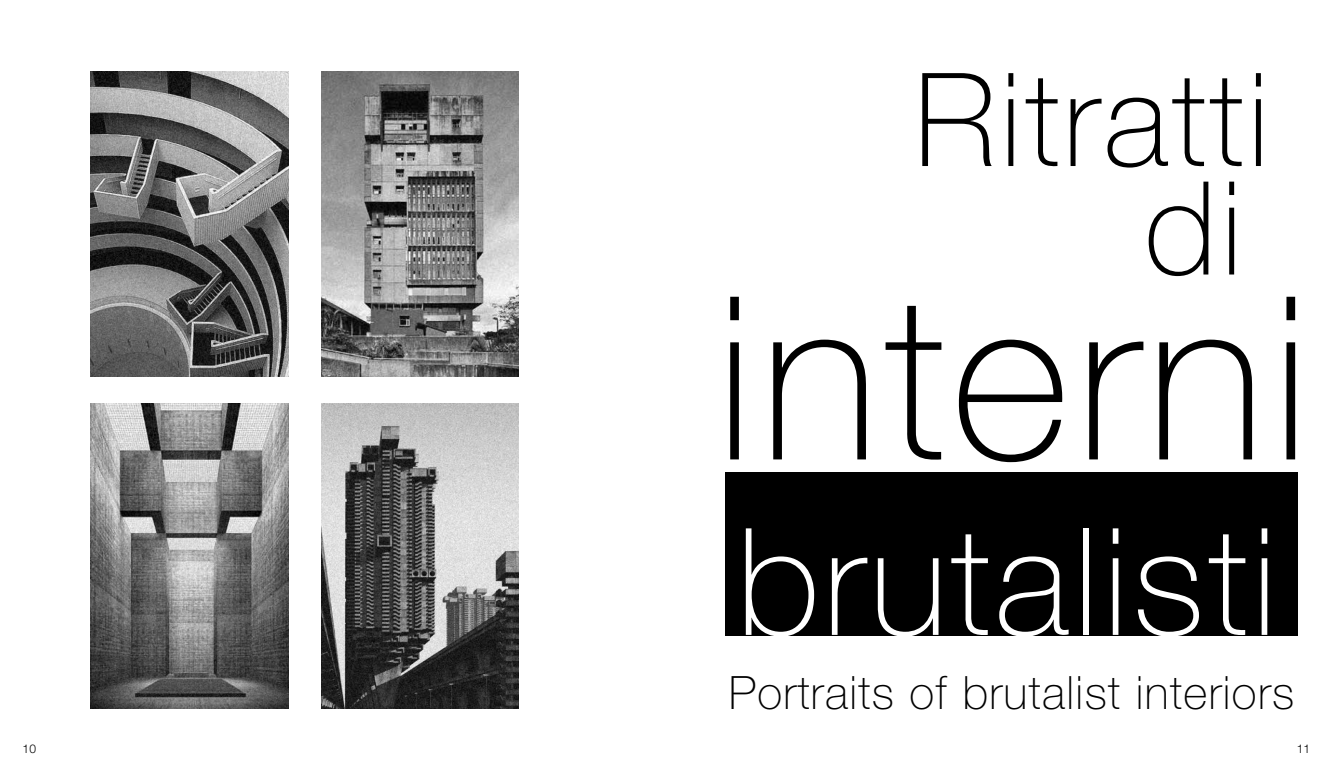
<style>
.page{position:relative;width:1333px;height:780px;background:#fff}
.page>*{position:absolute;margin:0;border:0;box-sizing:border-box;transform-origin:0 0}
.t1{font:100 227.7px "Helvetica Neue";letter-spacing:.03em;color:#000}
.t2{font:100 149.1px "Helvetica Neue";letter-spacing:.03em;color:#fff}
.t3{font:100 130px "Helvetica Neue";letter-spacing:.03em;color:#000}
.t4{font:100 46px "Helvetica Neue";letter-spacing:.03em;color:#000}
.t5{font:300 12px "Helvetica Neue LT Std";color:#000}
</style>
<div class="page">
<img style="left:91px;top:71px;width:197px;height:306px">
<img style="left:91px;top:403px;width:197px;height:305px">
<img style="left:321px;top:71px;width:198px;height:306px">
<img style="left:321px;top:403px;width:198px;height:305px">
<div style="left:725px;top:472px;width:572px;height:163px;background:#000"></div>
<h3 class="t3" style="left:914px;top:45px;width:357px">Ritratti</h3>
<h3 class="t3" style="left:1144px;top:154px;width:100px">di</h3>
<h1 class="t1" style="left:715px;top:248px;width:596px">interni</h1>
<h2 class="t2" style="left:736px;top:496px;width:542px">brutalisti</h2>
<p class="t4" style="left:728px;top:666px;width:567px">Portraits of brutalist interiors</p>
<p class="t5" style="left:23px;top:740px;width:15px">10</p>
<p class="t5" style="left:1296px;top:740px;width:15px">11</p>
</div>
